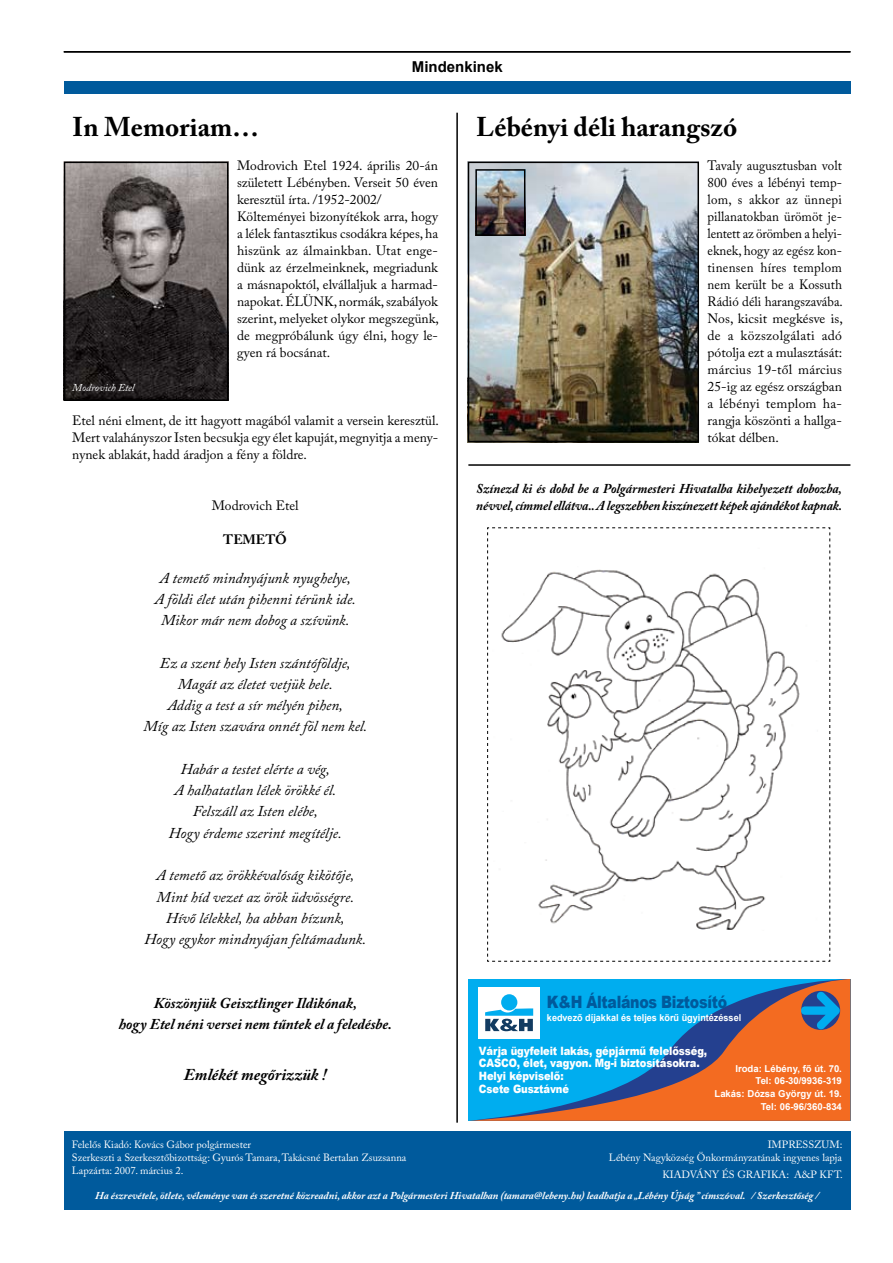
<style>
.page{position:relative;width:893px;height:1263px;background:#fff}
.page>*{position:absolute;margin:0;border:0;box-sizing:border-box;transform-origin:0 0}
.t1{font:700 27px "Adobe Caslon Pro";color:#000}
.t2{font:900 16.95px "Arial";letter-spacing:-.02em;color:#005a9c;scale:.83 1}
.t3{font:italic 700 16.5px "Adobe Caslon Pro";color:#000}
.t4{font:italic 15px/21.3px "Adobe Caslon Pro";color:#000;text-align:center}
.t5{font:italic 700 15px/21.3px "Adobe Caslon Pro";color:#000;text-align:center}
.t6{font:700 15px "Arial";color:#000}
.t7{font:13.5px/17px "Adobe Caslon Pro";color:#000}
.t8{font:13.5px/17px "Adobe Caslon Pro";color:#000;text-align:justify;scale:.96 1}
.t9{font:italic 700 13.5px/17px "Adobe Caslon Pro";letter-spacing:-.01em;color:#000}
.t10{font:700 13.5px "Adobe Caslon Pro";color:#000}
.t11{font:900 11.55px/12.8px "Arial";letter-spacing:-.01em;color:#fff;scale:.87 1}
.t12{font:10.5px/12.8px "Adobe Caslon Pro";color:#fff}
.t13{font:italic 700 10.5px "Adobe Caslon Pro";color:#fff}
.t14{font:italic 10.5px "Adobe Caslon Pro";color:#fff}
.t15{font:700 9.6px/12.8px "Arial";color:#fff;text-align:right}
.t16{font:700 9.6px "Arial";color:#fff;scale:.95 1}
</style>
<div class="page">
<hr style="left:64px;top:51px;width:786px;height:2px;background:#000">
<div style="left:64px;top:81px;width:786px;height:13px;background:#005a9c"></div>
<div style="left:64px;top:1131px;width:786px;height:78px;background:#005a9c"></div>
<img style="left:471px;top:165px;width:225px;height:274px">
<div style="left:468px;top:162px;width:231px;height:280px;border:2px solid #000"></div>
<img style="left:478px;top:172px;width:44px;height:61px">
<div style="left:475px;top:169px;width:50px;height:67px;border:2px solid #000"></div>
<img style="left:67px;top:165px;width:158px;height:233px">
<div style="left:64px;top:162px;width:164px;height:239px;border:2px solid #000"></div>
<hr style="left:456px;top:113px;width:2px;height:1010px;background:#000">
<svg style="left:487px;top:527px;width:343px;height:435px"></svg>
<hr style="left:468px;top:464px;width:382px;height:2px;background:#000">
<svg style="left:468px;top:979px;width:382px;height:142px;background:#5e8696"></svg>
<div style="left:478px;top:987px;width:62px;height:51px;background:#fff"></div>
<div style="left:501px;top:994px;width:16px;height:16px;background:#00adef;border-radius:50%"></div>
<svg style="left:485px;top:1008px;width:48px;height:23px"></svg>
<p class="t6" style="left:412px;top:57px;width:92px">Mindenkinek</p>
<h1 class="t1" style="left:72px;top:111px;width:188px">In Memoriam…</h1>
<p class="t7" style="left:237px;top:157px;width:203px">Modrovich Etel 1924. április 20-án született Lébényben. Verseit 50 éven keresztül írta. /1952-2002/ Költeményei bizonyítékok arra, hogy a lélek fantasztikus csodákra képes, ha hiszünk az álmainkban. Utat enge&shy;dünk az érzelmeinknek, megriadunk a másnapoktól, elvállaljuk a harmad&shy;napokat. ÉLÜNK, normák, szabályok szerint, melyeket olykor megszegünk, de megpróbálunk úgy élni, hogy le&shy;gyen rá bocsánat.</p>
<p class="t14" style="left:72px;top:381px;width:64px">Modrovich Etel</p>
<p class="t7" style="left:72px;top:412px;width:368px;text-align:justify">Etel néni elment, de itt hagyott magából valamit a versein keresztül.<br>Mert valahányszor Isten becsukja egy élet kapuját, megnyitja a meny&shy;nynek ablakát, hadd áradjon a fény a földre.</p>
<p class="t7" style="left:212px;top:497px;width:88px">Modrovich Etel</p>
<p class="t10" style="left:223px;top:532px;width:65px">TEMETŐ</p>
<p class="t4" style="left:155px;top:567px;width:203px">A temető mindnyájunk nyughelye,<br>A földi élet után pihenni térünk ide.<br>Mikor már nem dobog a szívünk.</p>
<p class="t4" style="left:143px;top:652px;width:225px">Ez a szent hely Isten szántóföldje, Magát az életet vetjük bele.<br>Addig a test a sír mélyén pihen,<br>Míg az Isten szavára onnét föl nem kel.</p>
<p class="t4" style="left:169px;top:758px;width:174px">Habár a testet elérte a vég,<br>A halhatatlan lélek örökké él.<br>Felszáll az Isten elébe,<br>Hogy érdeme szerint megítélje.</p>
<p class="t4" style="left:145px;top:864px;width:223px">A temető az örökkévalóság kikötője, Mint híd vezet az örök üdvösségre.<br>Hívő lélekkel, ha abban bízunk,<br>Hogy egykor mindnyájan feltámadunk.</p>
<p class="t5" style="left:119px;top:992px;width:275px">Köszönjük Geisztlinger Ildikónak,<br>hogy Etel néni versei nem tűntek el a feledésbe.</p>
<p class="t3" style="left:184px;top:1065px;width:144px">Emlékét megőrizzük !</p>
<h1 class="t1" style="left:476px;top:111px;width:263px">Lébényi déli harangszó</h1>
<p class="t8" style="left:707px;top:157px;width:142px">Tavaly augusztusban volt 800 éves a lébényi temp&shy;lom, s akkor az ünnepi pillanatokban ürömöt je&shy;lentett az örömben a helyi&shy;eknek, hogy az egész kon&shy;tinensen híres templom nem került be a Kossuth Rádió déli harangszavába.<br>Nos, kicsit megkésve is, de a közszolgálati adó pótolja ezt a mulasztását: március 19-től március 25-ig az egész országban a lébényi templom ha&shy;rangja köszönti a hallga&shy;tókat délben.</p>
<p class="t9" style="left:476px;top:480px;width:367px">Színezd ki és dobd be a Polgármesteri Hivatalba kihelyezett dobozba, névvel, címmel ellátva.. A legszebben kiszínezett képek ajándékot kapnak.</p>
<p class="t2" style="left:547px;top:989px;width:219px">K&amp;H Általános Biztosító</p>
<p class="t16" style="left:547px;top:1011px;width:206px">kedvező díjakkal és teljes körű ügyintézéssel</p>
<p class="t11" style="left:479px;top:1044px;width:264px">Várja ügyfeleit lakás, gépjármű felelősség,<br>CASCO, élet, vagyon. Mg-i biztosításokra.<br>Helyi képviselő:<br>Csete Gusztávné</p>
<p class="t15" style="left:714px;top:1062px;width:129px">Iroda: Lébény, fő út. 70.<br>Tel: 06-30/9936-319<br>Lakás: Dózsa György út. 19.<br>Tel: 06-96/360-834</p>
<p class="t12" style="left:72px;top:1138px;width:336px">Felelős Kiadó: Kovács Gábor polgármester<br>Szerkeszti a Szerkesztőbizottság: Gyurós Tamara, Takácsné Bertalan Zsuzsanna<br>Lapzárta: 2007. március 2.</p>
<p class="t12" style="left:609px;top:1138px;width:235px;text-align:right">IMPRESSZUM:<br>Lébény Nagyközség Önkormányzatának ingyenes lapja</p>
<p class="t12" style="left:663px;top:1168px;width:182px">KIADVÁNY ÉS GRAFIKA: A&amp;P KFT.</p>
<p class="t13" style="left:95px;top:1189px;width:725px">Ha észrevétele, ötlete, véleménye van és szeretné közreadni, akkor azt a Polgármesteri Hivatalban (tamara@lebeny.hu) leadhatja a „Lébény Újság ” címszóval. / Szerkesztőség /</p>
</div>
